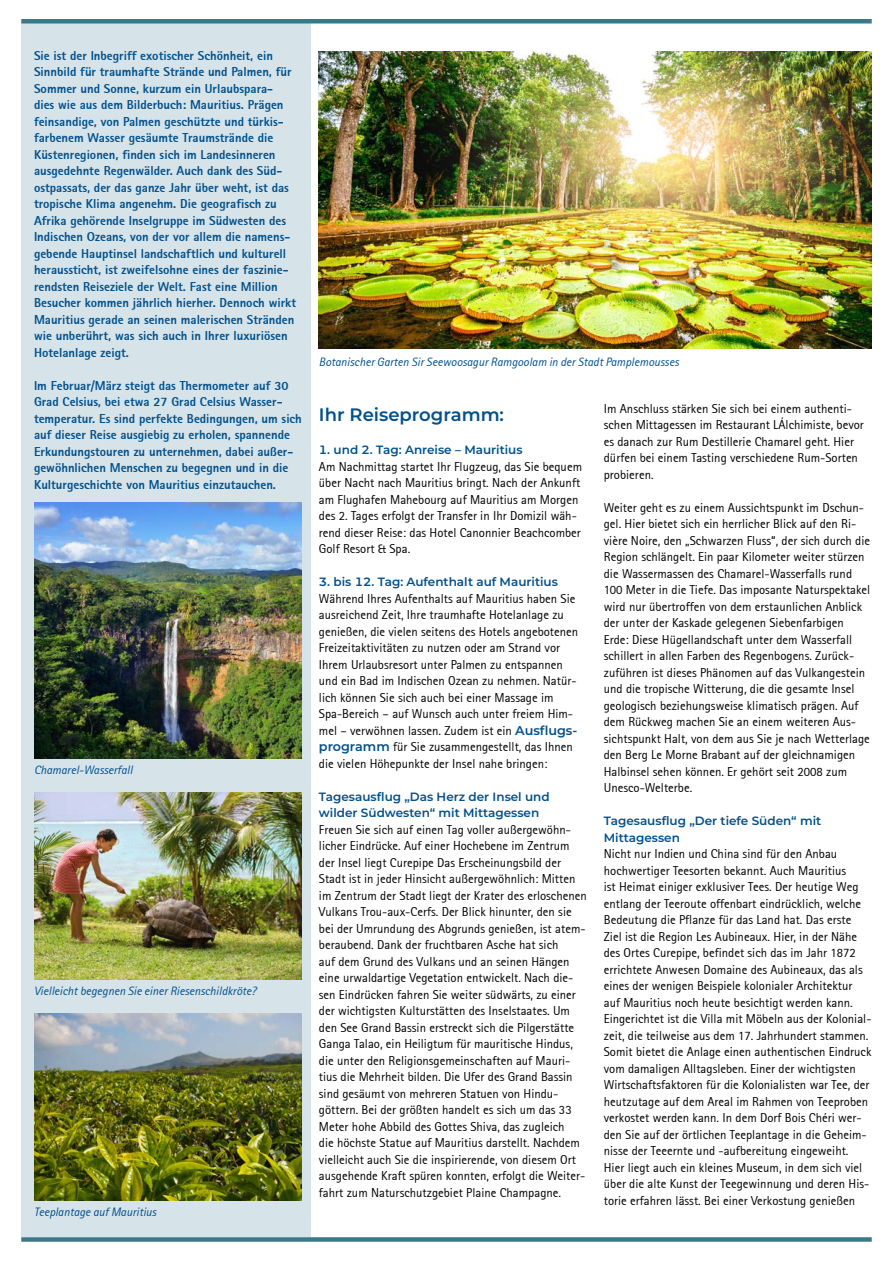
<style>
.page{position:relative;width:893px;height:1263px;background:#fff}
.page>*{position:absolute;margin:0;border:0;box-sizing:border-box;transform-origin:0 0}
.t1{font:600 18px "Montserrat";color:#00508c}
.t2{font:12.75px/16.5px "Rotis Sans Serif";color:#000}
.t3{font:800 12.75px/16.5px "Rotis Sans Serif";color:#00508c}
.t4{font:600 12px/16.5px "Montserrat";color:#00508c}
.t5{font:italic 12px "Rotis Sans Serif";color:#00508c}
.s1{font-family:"Montserrat";font-weight:600;color:#00508c}
</style>
<div class="page">
<div style="left:21px;top:24px;width:289px;height:1213px;background:#d6e3e9"></div>
<div style="left:21px;top:19px;width:851px;height:5px;background:#3b798a"></div>
<div style="left:21px;top:1237px;width:851px;height:5px;background:#3b798a"></div>
<img style="left:319px;top:51px;width:553px;height:298px">
<img style="left:34px;top:503px;width:268px;height:255px">
<img style="left:34px;top:792px;width:268px;height:187px">
<img style="left:34px;top:1013px;width:268px;height:187px">
<p class="t3" style="left:34px;top:47px;width:264px">Sie ist der Inbegriff exotischer Schönheit, ein Sinnbild für traumhafte Strände und Palmen, für Sommer und Sonne, kurzum ein Urlaubspara&shy;dies wie aus dem Bilderbuch: Mauritius. Prägen feinsandige, von Palmen geschützte und türkis&shy;farbenem Wasser gesäumte Traumstrände die Küstenregionen, finden sich im Landesinneren ausgedehnte Regenwälder. Auch dank des Süd&shy;ostpassats, der das ganze Jahr über weht, ist das tropische Klima angenehm. Die geografisch zu Afrika gehörende Inselgruppe im Südwesten des Indischen Ozeans, von der vor allem die namens&shy;gebende Hauptinsel landschaftlich und kulturell heraussticht, ist zweifelsohne eines der faszinie&shy;rendsten Reiseziele der Welt. Fast eine Million Besucher kommen jährlich hierher. Dennoch wirkt Mauritius gerade an seinen malerischen Stränden wie unberührt, was sich auch in Ihrer luxuriösen Hotelanlage zeigt.</p>
<p class="t3" style="left:34px;top:377px;width:269px">Im Februar/März steigt das Thermometer auf 30<br>Grad Celsius, bei etwa 27 Grad Celsius Wasser&shy;temperatur. Es sind perfekte Bedingungen, um sich auf dieser Reise ausgiebig zu erholen, spannende Erkundungstouren zu unternehmen, dabei außer&shy;gewöhnlichen Menschen zu begegnen und in die Kulturgeschichte von Mauritius einzutauchen.</p>
<p class="t5" style="left:34px;top:763px;width:100px">Chamarel-Wasserfall</p>
<p class="t5" style="left:34px;top:984px;width:224px">Vielleicht begegnen Sie einer Riesenschildkröte?</p>
<p class="t5" style="left:34px;top:1205px;width:124px">Teeplantage auf Mauritius</p>
<p class="t5" style="left:319px;top:354px;width:361px">Botanischer Garten Sir Seewoosagur Ramgoolam in der Stadt Pamplemousses</p>
<p class="t2" style="left:604px;top:400px;width:262px">Im Anschluss stärken Sie sich bei einem authenti&shy;schen Mittagessen im Restaurant LÁlchimiste, bevor es danach zur Rum Destillerie Chamarel geht. Hier dürfen bei einem Tasting verschiedene Rum-Sorten probieren.</p>
<p class="t2" style="left:604px;top:499px;width:268px">Weiter geht es zu einem Aussichtspunkt im Dschun&shy;gel. Hier bietet sich ein herrlicher Blick auf den Ri&shy;vière Noire, den „Schwarzen Fluss“, der sich durch die Region schlängelt. Ein paar Kilometer weiter stürzen die Wassermassen des Chamarel-Wasserfalls rund 100 Meter in die Tiefe. Das imposante Naturspektakel wird nur übertroffen von dem erstaunlichen Anblick der unter der Kaskade gelegenen Siebenfarbigen Erde: Diese Hügellandschaft unter dem Wasserfall schillert in allen Farben des Regenbogens. Zurück&shy;zuführen ist dieses Phänomen auf das Vulkangestein und die tropische Witterung, die die gesamte Insel geologisch beziehungsweise klimatisch prägen. Auf dem Rückweg machen Sie an einem weiteren Aus&shy;sichtspunkt Halt, von dem aus Sie je nach Wetterlage den Berg Le Morne Brabant auf der gleichnamigen Halbinsel sehen können. Er gehört seit 2008 zum Unesco-Welterbe.</p>
<p class="t4" style="left:604px;top:812px;width:219px">Tagesausflug „Der tiefe Süden“ mit<br>Mittagessen</p>
<p class="t2" style="left:604px;top:846px;width:269px">Nicht nur Indien und China sind für den Anbau hochwertiger Teesorten bekannt. Auch Mauritius<br>ist Heimat einiger exklusiver Tees. Der heutige Weg entlang der Teeroute offenbart eindrücklich, welche Bedeutung die Pflanze für das Land hat. Das erste Ziel ist die Region Les Aubineaux. Hier, in der Nähe des Ortes Curepipe, befindet sich das im Jahr 1872 errichtete Anwesen Domaine des Aubineaux, das als eines der wenigen Beispiele kolonialer Architektur auf Mauritius noch heute besichtigt werden kann.<br>Eingerichtet ist die Villa mit Möbeln aus der Kolonial&shy;zeit, die teilweise aus dem 17. Jahrhundert stammen.<br>Somit bietet die Anlage einen authentischen Eindruck vom damaligen Alltagsleben. Einer der wichtigsten Wirtschaftsfaktoren für die Kolonialisten war Tee, der heutzutage auf dem Areal im Rahmen von Teeproben verkostet werden kann. In dem Dorf Bois Chéri wer&shy;den Sie auf der örtlichen Teeplantage in die Geheim&shy;nisse der Teeernte und -aufbereitung eingeweiht.<br>Hier liegt auch ein kleines Museum, in dem sich viel über die alte Kunst der Teegewinnung und deren His&shy;torie erfahren lässt. Bei einer Verkostung genießen</p>
<h1 class="t1" style="left:319px;top:402px;width:187px">Ihr Reiseprogramm:</h1>
<p class="t4" style="left:319px;top:441px;width:205px">1. und 2. Tag: Anreise – Mauritius</p>
<p class="t2" style="left:319px;top:458px;width:265px">Am Nachmittag startet Ihr Flugzeug, das Sie bequem über Nacht nach Mauritius bringt. Nach der Ankunft am Flughafen Mahebourg auf Mauritius am Morgen des 2. Tages erfolgt der Transfer in Ihr Domizil wäh&shy;rend dieser Reise: das Hotel Canonnier Beachcomber Golf Resort &amp; Spa.</p>
<p class="t4" style="left:319px;top:573px;width:240px">3. bis 12. Tag: Aufenthalt auf Mauritius</p>
<p class="t2" style="left:319px;top:590px;width:261px">Während Ihres Aufenthalts auf Mauritius haben Sie ausreichend Zeit, Ihre traumhafte Hotelanlage zu genießen, die vielen seitens des Hotels angebotenen Freizeitaktivitäten zu nutzen oder am Strand vor Ihrem Urlaubsresort unter Palmen zu entspannen und ein Bad im Indischen Ozean zu nehmen. Natür&shy;lich können Sie sich auch bei einer Massage im Spa-Bereich – auf Wunsch auch unter freiem Him&shy;mel – verwöhnen lassen. Zudem ist ein <span class="s1">Ausflugs&shy;programm</span> für Sie zusammengestellt, das Ihnen die vielen Höhepunkte der Insel nahe bringen:</p>
<p class="t4" style="left:319px;top:788px;width:232px">Tagesausflug „Das Herz der Insel und wilder Südwesten“ mit Mittagessen</p>
<p class="t2" style="left:319px;top:821px;width:269px">Freuen Sie sich auf einen Tag voller außergewöhn&shy;licher Eindrücke. Auf einer Hochebene im Zentrum der Insel liegt Curepipe Das Erscheinungsbild der Stadt ist in jeder Hinsicht außergewöhnlich: Mitten im Zentrum der Stadt liegt der Krater des erloschenen Vulkans Trou-aux-Cerfs. Der Blick hinunter, den sie bei der Umrundung des Abgrunds genießen, ist atem&shy;beraubend. Dank der fruchtbaren Asche hat sich<br>auf dem Grund des Vulkans und an seinen Hängen eine urwaldartige Vegetation entwickelt. Nach die&shy;sen Eindrücken fahren Sie weiter südwärts, zu einer der wichtigsten Kulturstätten des Inselstaates. Um den See Grand Bassin erstreckt sich die Pilgerstätte Ganga Talao, ein Heiligtum für mauritische Hindus, die unter den Religionsgemeinschaften auf Mauri&shy;tius die Mehrheit bilden. Die Ufer des Grand Bassin sind gesäumt von mehreren Statuen von Hindu&shy;göttern. Bei der größten handelt es sich um das 33<br>Meter hohe Abbild des Gottes Shiva, das zugleich<br>die höchste Statue auf Mauritius darstellt. Nachdem vielleicht auch Sie die inspirierende, von diesem Ort ausgehende Kraft spüren konnten, erfolgt die Weiter&shy;fahrt zum Naturschutzgebiet Plaine Champagne.</p>
</div>
